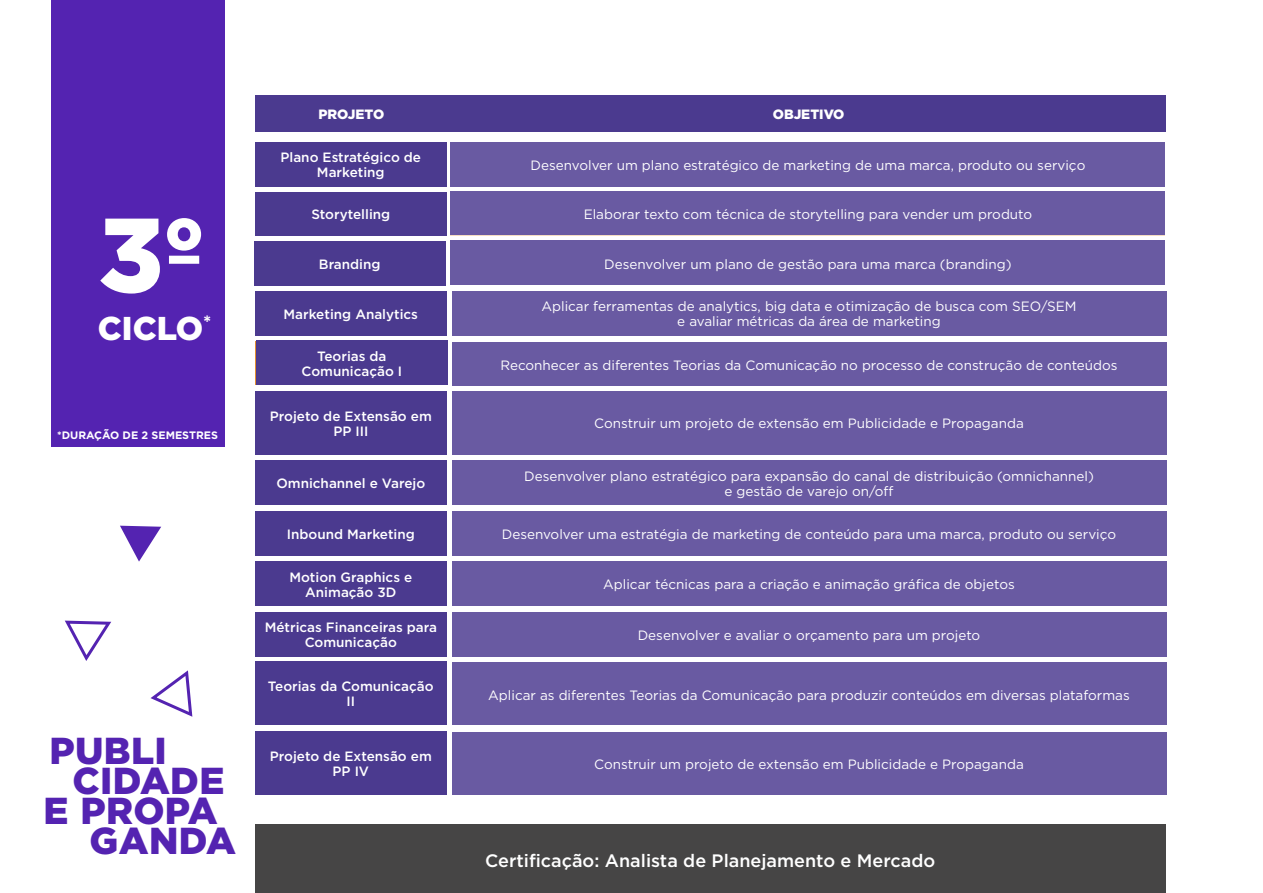
<style>
.page{position:relative;width:1263px;height:893px;background:#fff}
.page>*{position:absolute;margin:0;border:0;box-sizing:border-box;transform-origin:0 0}
.t1{font:900 105px "Gotham HTF";color:#fff}
.t2{font:900 37.5px "Gotham";letter-spacing:.01em;color:#5423b1}
.t3{font:900 33px "Gotham HTF";color:#fff}
.t4{font:500 18px "Gotham HTF";color:#fff}
.t5{font:13.5px/15px "Gotham HTF";color:#fff;text-align:center}
.t6{font:500 13.5px/15px "Gotham HTF";color:#fff;text-align:center}
.t7{font:900 13.5px "Gotham";color:#fff}
.t8{font:700 10.8px "Gotham";color:#fff}
</style>
<div class="page">
<div style="left:51px;top:0;width:173px;height:446px;background:#5423b1"></div>
<div style="left:255px;top:825px;width:910px;height:68px;background:#464545"></div>
<svg style="left:64px;top:620px;width:48px;height:41px"></svg>
<svg style="left:120px;top:526px;width:41px;height:36px"></svg>
<svg style="left:150px;top:670px;width:43px;height:47px"></svg>
<div style="left:255px;top:142px;width:191px;height:44px;background:#4b3a8f"></div>
<div style="left:451px;top:142px;width:714px;height:44px;background:#695aa2"></div>
<div style="left:254px;top:241px;width:191px;height:44px;background:#4b3a8f"></div>
<div style="left:451px;top:241px;width:714px;height:44px;background:#695aa2"></div>
<div style="left:452px;top:342px;width:714px;height:43px;background:#695aa2"></div>
<div style="left:256px;top:341px;width:192px;height:44px;background:#4b3a8f"></div>
<div style="left:255px;top:192px;width:191px;height:44px;background:#4b3a8f"></div>
<div style="left:451px;top:192px;width:714px;height:44px;background:#f6ddc1"></div>
<div style="left:451px;top:191px;width:714px;height:44px;background:#695aa2"></div>
<div style="left:255px;top:291px;width:191px;height:44px;background:#4b3a8f"></div>
<div style="left:452px;top:291px;width:714px;height:44px;background:#695aa2"></div>
<div style="left:255px;top:391px;width:191px;height:64px;background:#4b3a8f"></div>
<div style="left:452px;top:391px;width:714px;height:63px;background:#695aa2"></div>
<div style="left:255px;top:561px;width:191px;height:45px;background:#4b3a8f"></div>
<div style="left:452px;top:561px;width:714px;height:45px;background:#695aa2"></div>
<div style="left:255px;top:461px;width:191px;height:44px;background:#4b3a8f"></div>
<div style="left:452px;top:461px;width:714px;height:44px;background:#695aa2"></div>
<div style="left:255px;top:612px;width:191px;height:44px;background:#4b3a8f"></div>
<div style="left:452px;top:612px;width:714px;height:44px;background:#695aa2"></div>
<div style="left:452px;top:663px;width:714px;height:62px;background:#695aa2"></div>
<div style="left:255px;top:661px;width:191px;height:64px;background:#4b3a8f"></div>
<div style="left:255px;top:511px;width:191px;height:44px;background:#4b3a8f"></div>
<div style="left:452px;top:511px;width:714px;height:44px;background:#695aa2"></div>
<div style="left:255px;top:95px;width:910px;height:36px;background:#4b3a8f"></div>
<div style="left:452px;top:732px;width:714px;height:63px;background:#695aa2"></div>
<div style="left:255px;top:731px;width:191px;height:64px;background:#4b3a8f"></div>
<h1 class="t1" style="left:98px;top:194px;width:108px">3º</h1>
<h3 class="t3" style="left:98px;top:309px;width:115px">CICLO<sup>*</sup></h3>
<p class="t8" style="left:57px;top:428px;width:162px">*DURAÇÃO DE 2 SEMESTRES</p>
<h2 class="t2" style="left:49px;top:725px;width:119px">PUBLI</h2>
<h2 class="t2" style="left:72px;top:755px;width:153px">CIDADE</h2>
<h2 class="t2" style="left:43px;top:785px;width:176px">E PROPA</h2>
<h2 class="t2" style="left:90px;top:815px;width:148px">GANDA</h2>
<p class="t7" style="left:318px;top:105px;width:67px">PROJETO</p>
<p class="t7" style="left:773px;top:105px;width:73px">OBJETIVO</p>
<p class="t6" style="left:280px;top:150px;width:142px">Plano Estratégico de<br>Marketing</p>
<p class="t5" style="left:530px;top:157px;width:556px">Desenvolver um plano estratégico de marketing de uma marca, produto ou serviço</p>
<p class="t6" style="left:311px;top:207px;width:80px">Storytelling</p>
<p class="t5" style="left:584px;top:206px;width:450px">Elaborar texto com técnica de storytelling para vender um produto</p>
<p class="t6" style="left:319px;top:256px;width:63px">Branding</p>
<p class="t5" style="left:604px;top:256px;width:409px">Desenvolver um plano de gestão para uma marca (branding)</p>
<p class="t6" style="left:284px;top:306px;width:136px">Marketing Analytics</p>
<p class="t5" style="left:541px;top:299px;width:536px">Aplicar ferramentas de analytics, big data e otimização de busca com SEO/SEM e avaliar métricas da área de marketing</p>
<p class="t6" style="left:302px;top:349px;width:102px">Teorias da<br>Comunicação I</p>
<p class="t5" style="left:500px;top:357px;width:619px">Reconhecer as diferentes Teorias da Comunicação no processo de construção de conteúdos</p>
<p class="t6" style="left:270px;top:409px;width:164px">Projeto de Extensão em<br>PP III</p>
<p class="t5" style="left:594px;top:416px;width:431px">Construir um projeto de extensão em Publicidade e Propaganda</p>
<p class="t6" style="left:276px;top:476px;width:150px">Omnichannel e Varejo</p>
<p class="t5" style="left:524px;top:468px;width:571px">Desenvolver plano estratégico para expansão do canal de distribuição (omnichannel) e gestão de varejo on/off</p>
<p class="t6" style="left:287px;top:526px;width:130px">Inbound Marketing</p>
<p class="t5" style="left:502px;top:526px;width:616px">Desenvolver uma estratégia de marketing de conteúdo para uma marca, produto ou serviço</p>
<p class="t6" style="left:289px;top:569px;width:124px">Motion Graphics e<br>Animação 3D</p>
<p class="t5" style="left:603px;top:577px;width:413px">Aplicar técnicas para a criação e animação gráfica de objetos</p>
<p class="t6" style="left:265px;top:620px;width:174px">Métricas Financeiras para<br>Comunicação</p>
<p class="t5" style="left:638px;top:627px;width:344px">Desenvolver e avaliar o orçamento para um projeto</p>
<p class="t6" style="left:268px;top:679px;width:167px">Teorias da Comunicação<br>II</p>
<p class="t6" style="left:270px;top:749px;width:164px">Projeto de Extensão em<br>PP IV</p>
<p class="t5" style="left:488px;top:687px;width:643px">Aplicar as diferentes Teorias da Comunicação para produzir conteúdos em diversas plataformas</p>
<p class="t5" style="left:594px;top:757px;width:431px">Construir um projeto de extensão em Publicidade e Propaganda</p>
<h3 class="t4" style="left:485px;top:850px;width:452px">Certificação: Analista de Planejamento e Mercado</h3>
</div>
